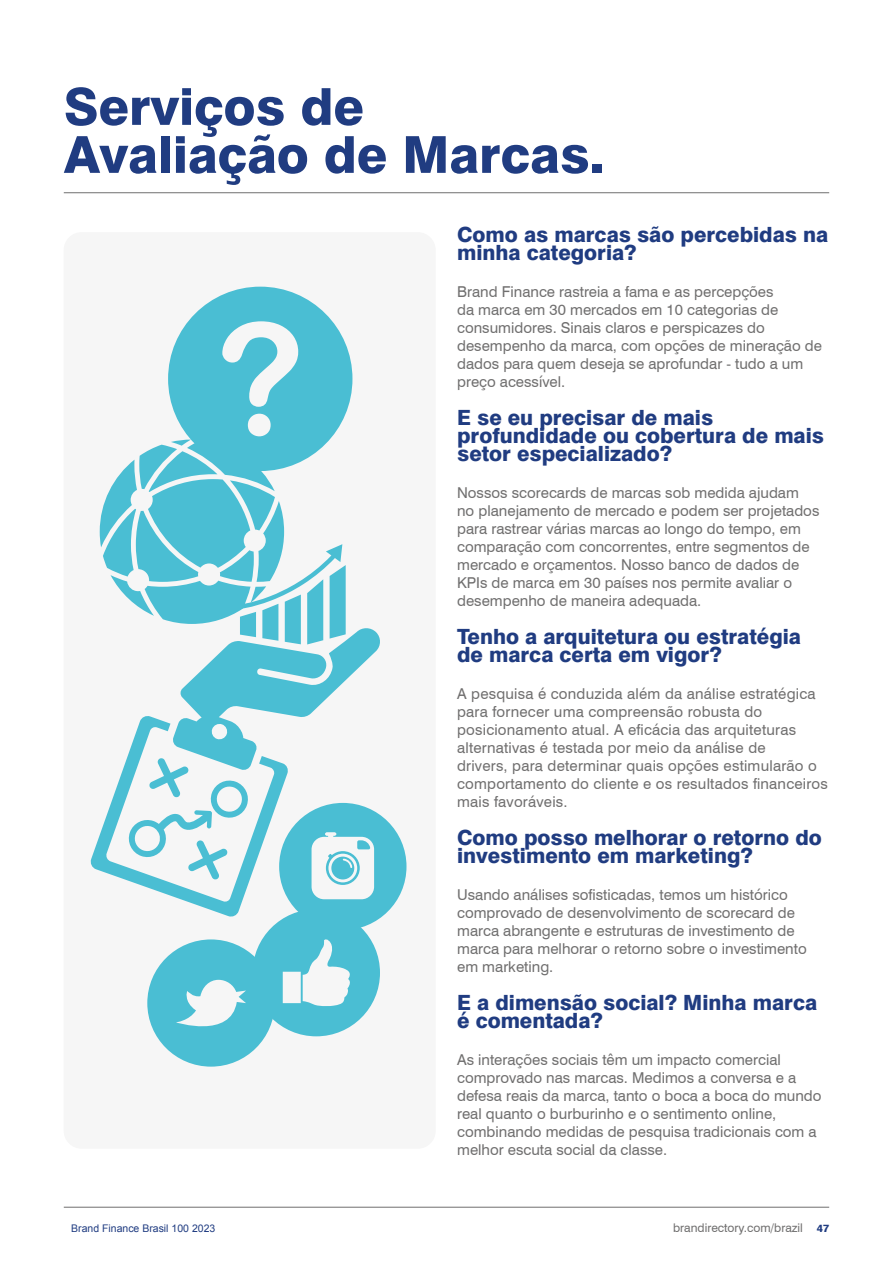
<style>
.page{position:relative;width:893px;height:1263px;background:#fff}
.page>*{position:absolute;margin:0;border:0;box-sizing:border-box;transform-origin:0 0}
.t1{font:800 51px/48px "Swiss 721 BT";color:#203c81}
.t2{font:800 21px/18px "Swiss 721 BT";color:#203c81}
.t3{font:15px/18px "Swiss 721 BT";color:#706f6f}
.t4{font:12px "Swiss 721 BT";color:#706f6f}
.t5{font:10.5px "Arial";color:#203c81}
.s1{font-weight:800;font-size:10.5px;color:#203c81}
</style>
<div class="page">
<hr style="left:64px;top:1207px;width:765px;height:1px;background:#706f6f">
<hr style="left:64px;top:192px;width:765px;height:1px;background:#706f6f">
<div style="left:64px;top:232px;width:372px;height:917px;background:#f6f6f6;border-radius:18px"></div>
<svg style="left:91px;top:287px;width:315px;height:779px"></svg>
<h1 class="t1" style="left:64px;top:82px;width:542px">Serviços de<br>Avaliação de Marcas.</h1>
<p class="t5" style="left:71px;top:1221px;width:146px">Brand Finance Brasil 100 2023</p>
<h2 class="t2" style="left:457px;top:225px;width:373px">Como as marcas são percebidas na minha categoria?</h2>
<p class="t3" style="left:457px;top:283px;width:366px">Brand Finance rastreia a fama e as percepções<br>da marca em 30 mercados em 10 categorias de consumidores. Sinais claros e perspicazes do desempenho da marca, com opções de mineração de dados para quem deseja se aprofundar - tudo a um preço acessível.</p>
<h2 class="t2" style="left:457px;top:408px;width:368px">E se eu precisar de mais profundidade ou cobertura de mais setor especializado?</h2>
<p class="t3" style="left:457px;top:484px;width:364px">Nossos scorecards de marcas sob medida ajudam no planejamento de mercado e podem ser projetados para rastrear várias marcas ao longo do tempo, em comparação com concorrentes, entre segmentos de mercado e orçamentos. Nosso banco de dados de KPIs de marca em 30 países nos permite avaliar o desempenho de maneira adequada.</p>
<h2 class="t2" style="left:457px;top:627px;width:345px">Tenho a arquitetura ou estratégia de marca certa em vigor?</h2>
<p class="t3" style="left:457px;top:685px;width:372px">A pesquisa é conduzida além da análise estratégica para fornecer uma compreensão robusta do posicionamento atual. A eficácia das arquiteturas alternativas é testada por meio da análise de<br>drivers, para determinar quais opções estimularão o comportamento do cliente e os resultados financeiros mais favoráveis.</p>
<h2 class="t2" style="left:457px;top:828px;width:366px">Como posso melhorar o retorno do investimento em marketing?</h2>
<p class="t3" style="left:457px;top:886px;width:351px">Usando análises sofisticadas, temos um histórico comprovado de desenvolvimento de scorecard de marca abrangente e estruturas de investimento de marca para melhorar o retorno sobre o investimento em marketing.</p>
<h2 class="t2" style="left:457px;top:993px;width:362px">E a dimensão social? Minha marca é comentada?</h2>
<p class="t3" style="left:457px;top:1051px;width:366px">As interações sociais têm um impacto comercial comprovado nas marcas. Medimos a conversa e a defesa reais da marca, tanto o boca a boca do mundo real quanto o burburinho e o sentimento online, combinando medidas de pesquisa tradicionais com a melhor escuta social da classe.</p>
<p class="t4" style="left:673px;top:1220px;width:158px">brandirectory.com/brazil <span class="s1">47</span></p>
</div>
